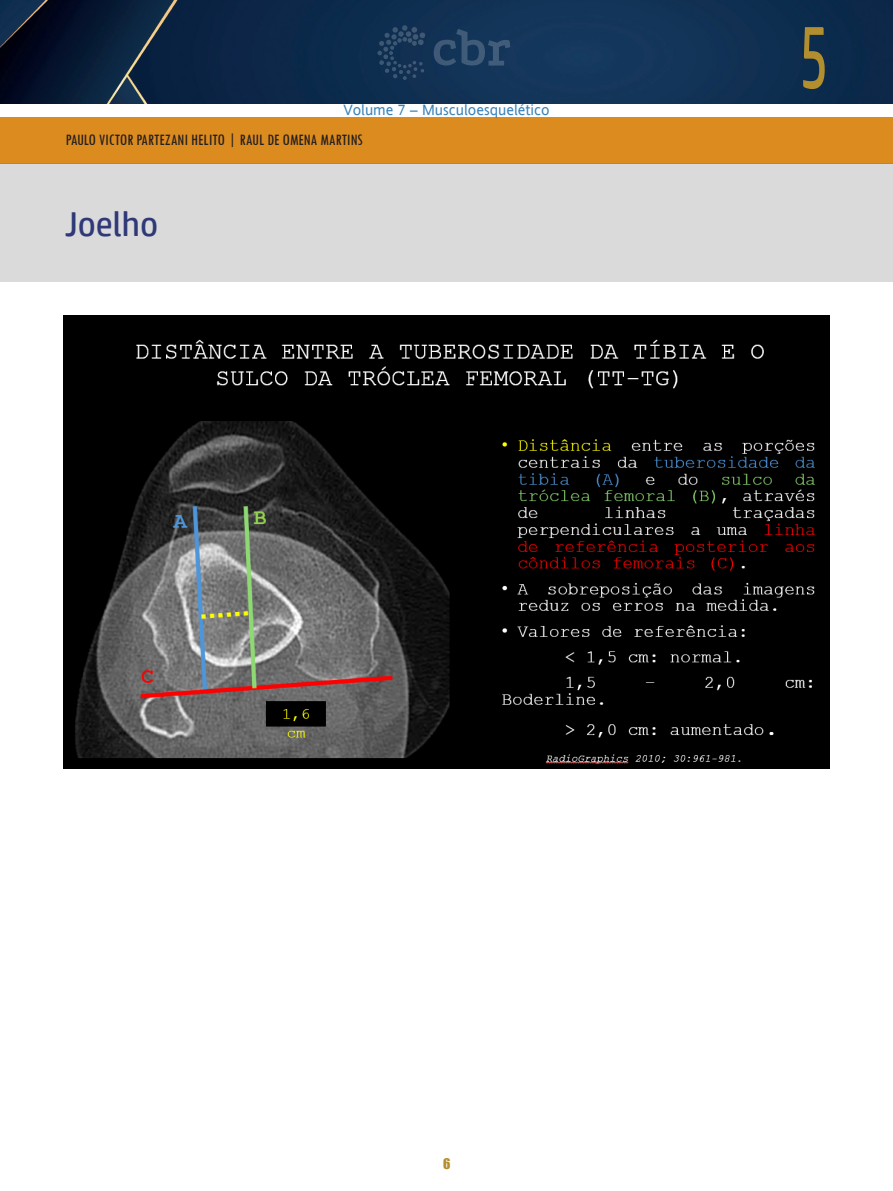
<style>
.page{position:relative;width:893px;height:1191px;background:#fff}
.page>*{position:absolute;margin:0;border:0;box-sizing:border-box;transform-origin:0 0}
.numero_capitulo{font:90px "HP Simplified";color:#b38e2e;scale:.6 1}
.titulo_capitulo{font:34.5px "HP Simplified";color:#2f3977}
.autores{font:condensed 16.5px "Tw Cen";color:#231f20}
.t1{font:15px "Andale Sansfor VST";color:#3981b6}
.t2{font:13.5px "Impact";color:#b38e2e}
</style>
<div class="page">
<img style="left:64px;top:316px;width:765px;height:453px">
<img style="left:0;top:0;width:893px;height:103px">
<div style="left:0;top:117px;width:893px;height:46px;background:#dc8b1f"></div>
<div style="left:0;top:163px;width:893px;height:119px;background:#dadadb"></div>
<svg style="left:434px;top:29px;width:76px;height:37px"></svg>
<svg style="left:377px;top:25px;width:48px;height:55px"></svg>
<p class="t1" style="left:343px;top:100px;width:208px">Volume 7 – Musculoesquelético</p>
<p class="autores" style="left:66px;top:129px;width:299px">PAULO VICTOR PARTEZANI HELITO | RAUL DE OMENA MARTINS</p>
<p class="titulo_capitulo" style="left:65px;top:204px;width:95px">Joelho</p>
<p class="numero_capitulo" style="left:799px;top:5px;width:50px">5</p>
<p class="t2" style="left:443px;top:1153px;width:9px">6</p>
</div>
